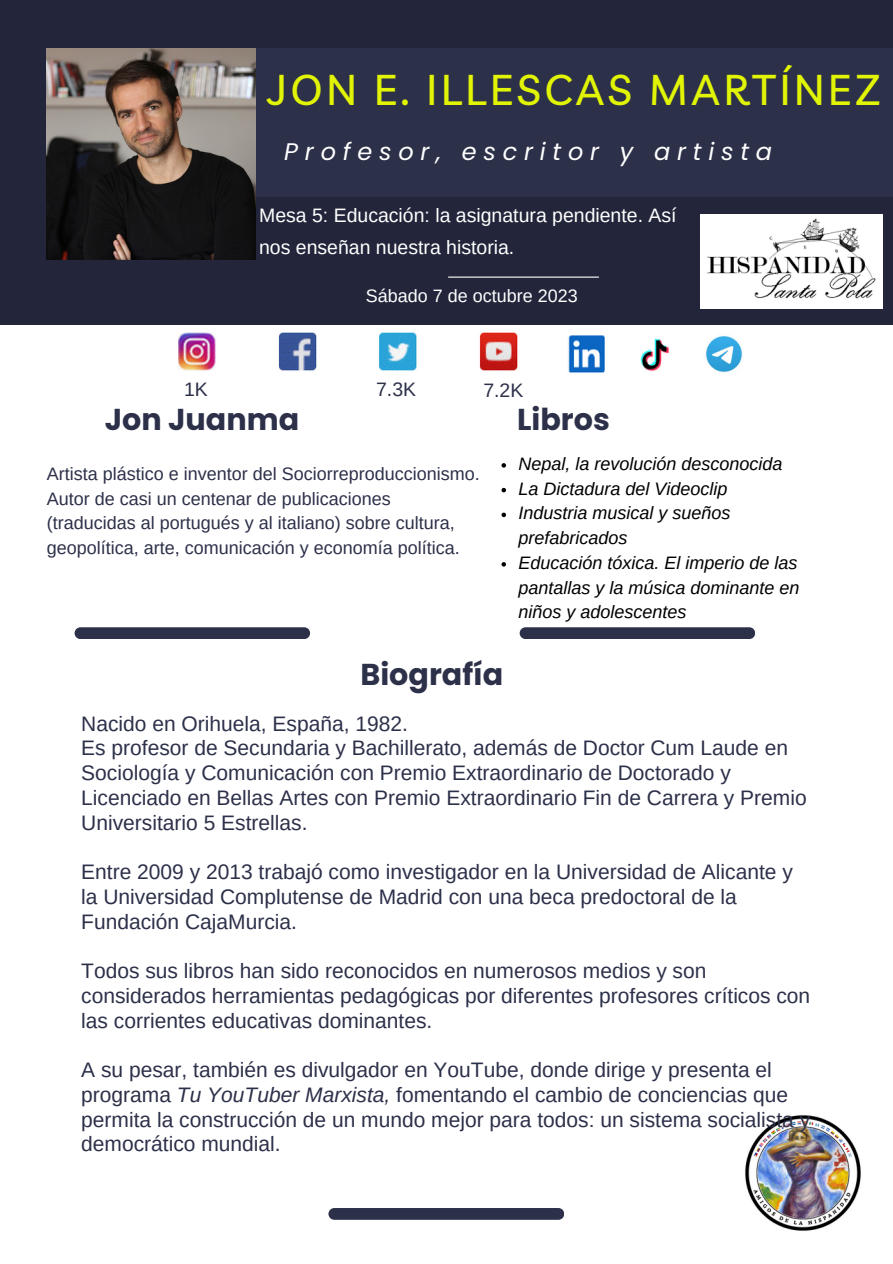
<style>
.page{position:relative;width:893px;height:1264px;background:#fff}
.page>*{position:absolute;margin:0;border:0;box-sizing:border-box;transform-origin:0 0}
.t1{font:500 42px "Livvic";letter-spacing:.085em;color:#e1f405}
.t2{font:700 30.15px "Poppins";color:#2c3049}
.t3{font:italic 24px "Poppins";letter-spacing:.285em;color:#fff}
.t4{font:21px/24.8px "Arimo";color:#2c3049}
.t5{font:19.5px/32.5px "Arimo";color:#fff}
.t6{font:19.5px "Arimo";color:#2c3049}
.t7{font:18px/24.8px "Arimo";color:#2c3049}
.t8{font:italic 18px/24.8px "Arimo";color:#000}
.t9{font:18px "Arimo";color:#fff}
.s1{font-style:italic}
</style>
<div class="page">
<div style="left:0;top:0;width:892px;height:325px;background:#23263b"></div>
<div style="left:244px;top:48px;width:648px;height:149px;background:#2c3049"></div>
<img style="left:47px;top:48px;width:208px;height:212px">
<div style="left:75px;top:627px;width:235px;height:12px;background:#2c3049;border-radius:6px"></div>
<div style="left:328px;top:1207px;width:236px;height:12px;background:#2c3049;border-radius:6px"></div>
<hr style="left:448px;top:276px;width:151px;height:2px;background:#fff">
<div style="left:519px;top:627px;width:236px;height:12px;background:#2c3049;border-radius:6px"></div>
<img style="left:745px;top:1115px;width:116px;height:116px">
<img style="left:178px;top:332px;width:491px;height:41px">
<img style="left:705px;top:335px;width:38px;height:37px">
<img style="left:700px;top:215px;width:182px;height:93px">
<svg style="left:501px;top:463px;width:5px;height:4px"></svg>
<svg style="left:501px;top:488px;width:5px;height:4px"></svg>
<svg style="left:501px;top:512px;width:5px;height:5px"></svg>
<svg style="left:501px;top:562px;width:5px;height:4px"></svg>
<p class="t1" style="left:267px;top:62px;width:614px">JON E. ILLESCAS MARTÍNEZ</p>
<p class="t3" style="left:284px;top:135px;width:489px">Profesor, escritor y artista</p>
<p class="t5" style="left:259px;top:199px;width:419px">Mesa 5: Educación: la asignatura pendiente. Así nos enseñan nuestra historia.</p>
<p class="t9" style="left:366px;top:286px;width:213px">Sábado 7 de octubre 2023</p>
<p class="t6" style="left:184px;top:379px;width:25px">1K</p>
<p class="t6" style="left:376px;top:379px;width:41px">7.3K</p>
<p class="t6" style="left:483px;top:379px;width:41px">7.2K</p>
<p class="t2" style="left:105px;top:398px;width:196px">Jon Juanma</p>
<p class="t7" style="left:47px;top:461px;width:434px">Artista plástico e inventor del Sociorreproduccionismo.</p>
<p class="t7" style="left:47px;top:486px;width:414px">Autor de casi un centenar de publicaciones (traducidas al portugués y al italiano) sobre cultura, geopolítica, arte, comunicación y economía política.</p>
<p class="t2" style="left:360px;top:653px;width:144px">Biografía</p>
<p class="t2" style="left:517px;top:398px;width:94px">Libros</p>
<p class="t8" style="left:518px;top:451px;width:265px">Nepal, la revolución desconocida</p>
<p class="t8" style="left:518px;top:476px;width:210px">La Dictadura del Videoclip</p>
<p class="t8" style="left:518px;top:500px;width:213px">Industria musical y sueños prefabricados</p>
<p class="t8" style="left:518px;top:550px;width:282px;text-align:justify">Educación tóxica. El imperio de las pantallas y la música dominante en niños y adolescentes</p>
<p class="t4" style="left:81px;top:711px;width:328px">Nacido en Orihuela, España, 1982.</p>
<p class="t4" style="left:81px;top:735px;width:726px">Es profesor de Secundaria y Bachillerato, además de Doctor Cum Laude en Sociología y Comunicación con Premio Extraordinario de Doctorado y Licenciado en Bellas Artes con Premio Extraordinario Fin de Carrera y Premio Universitario 5 Estrellas.</p>
<p class="t4" style="left:81px;top:859px;width:713px">Entre 2009 y 2013 trabajó como investigador en la Universidad de Alicante y la Universidad Complutense de Madrid con una beca predoctoral de la<br>Fundación CajaMurcia.</p>
<p class="t4" style="left:81px;top:958px;width:730px">Todos sus libros han sido reconocidos en numerosos medios y son considerados herramientas pedagógicas por diferentes profesores críticos con las corrientes educativas dominantes.</p>
<p class="t4" style="left:81px;top:1057px;width:730px">A su pesar, también es divulgador en YouTube, donde dirige y presenta el programa <span class="s1">Tu YouTuber Marxista,</span> fomentando el cambio de conciencias que permita la construcción de un mundo mejor para todos: un sistema socialista y democrático mundial.</p>
</div>
